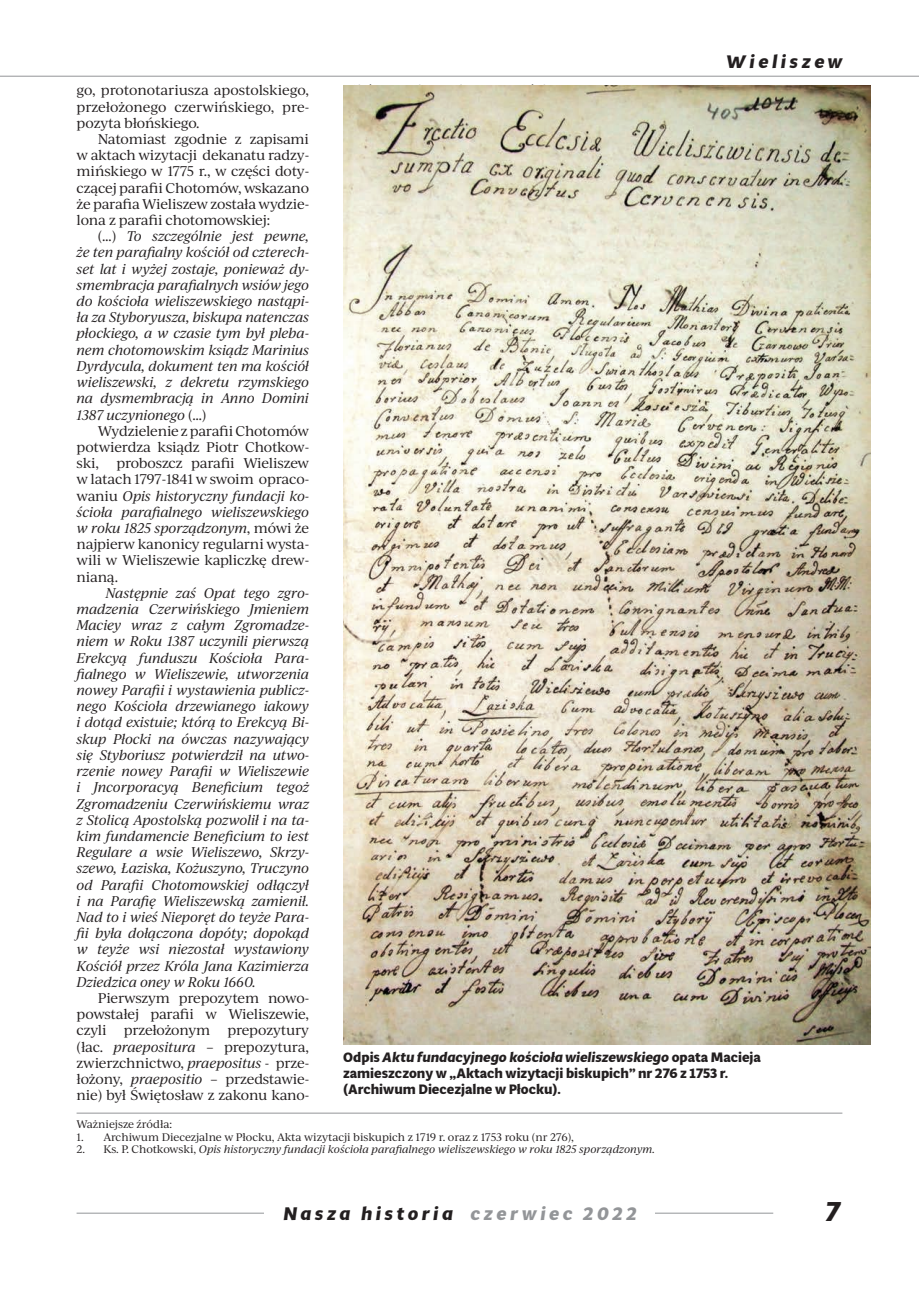
<style>
.page{position:relative;width:919px;height:1289px;background:#fff}
.page>*{position:absolute;margin:0;border:0;box-sizing:border-box;transform-origin:0 0}
.t1{font:italic 700 27px "Multi Display";color:#231f20}
.t2{font:italic 700 18px "Multi Display";letter-spacing:.2em;color:#231f20}
.t3{font:italic 13.5px/16.2px "Ivy Journal";letter-spacing:-.02em;color:#231f20;text-align:justify}
.t4{font:13.5px/16.2px "Ivy Journal";letter-spacing:-.02em;color:#231f20;text-align:justify}
.t5{font:700 13.5px/16.2px "Multi Display";color:#231f20}
.t6{font:italic 10.5px "Ivy Journal";letter-spacing:-.01em;color:#231f20}
.t7{font:10.5px "Ivy Journal";letter-spacing:-.01em;color:#231f20}
.s1{font-style:normal}
.s2{font-style:italic}
.s3{color:#939598}
</style>
<div class="page">
<hr style="left:77px;top:1212px;width:696px;height:1px;background:#939598">
<div style="left:264px;top:1198px;width:390px;height:30px;background:#fff"></div>
<hr style="left:77px;top:1112px;width:765px;height:1px;background:#939598">
<hr style="left:0;top:76px;width:918px;height:1px;background:#939598">
<img style="left:343px;top:85px;width:527px;height:959px">
<p class="t4" style="left:77px;top:82px;width:234px">go, protonotariusza apostolskiego, przełożonego czerwińskiego, pre&shy;pozyta błońskiego.</p>
<p class="t4" style="left:77px;top:130px;width:234px;text-indent:21px">Natomiast zgodnie z zapisami w aktach wizytacji dekanatu radzy&shy;mińskiego w 1775 r., w części doty&shy;czącej parafii Chotomów, wskazano że parafia Wieliszew została wydzie&shy;lona z parafii chotomowskiej:</p>
<p class="t3" style="left:77px;top:227px;width:234px;text-indent:21px"><span class="s1">(…)</span> To szczególnie jest pewne, że ten parafialny kościół od czterech&shy;set lat i wyżej zostaje, ponieważ dy&shy;smembracja parafialnych wsiów jego do kościoła wieliszewskiego nastąpi&shy;ła za Styboryusza, biskupa natenczas płockiego, a w czasie tym był pleba&shy;nem chotomowskim ksiądz Marinius Dyrdycula, dokument ten ma kościół wieliszewski, z dekretu rzymskiego na dysmembracją in Anno Domini 1387 uczynionego <span class="s1">(…)</span></p>
<p class="t4" style="left:77px;top:422px;width:234px;text-indent:21px">Wydzielenie z parafii Chotomów potwierdza ksiądz Piotr Chotkow&shy;ski,</p>
<p class="t4" style="left:77px;top:454px;width:234px;text-indent:40px">proboszcz parafii Wieliszew w latach 1797-1841 w swoim opraco&shy;waniu <span class="s2">Opis historyczny fundacji ko&shy;ścioła parafialnego wieliszewskiego w roku 1825 sporządzonym</span>, mówi że najpierw kanonicy regularni wysta&shy;wili w Wieliszewie kapliczkę drew&shy;nianą.</p>
<p class="t3" style="left:77px;top:584px;width:234px;text-indent:29px">Następnie zaś Opat tego zgro&shy;madzenia Czerwińskiego Jmieniem Maciey wraz z całym Zgromadze&shy;niem w Roku 1387 uczynili pierwszą Erekcyą funduszu Kościoła Para&shy;fialnego w Wieliszewie, utworzenia nowey Parafii i wystawienia publicz&shy;nego Kościoła drzewianego iakowy i dotąd existuie; którą to Erekcyą Bi&shy;skup Płocki na ówczas nazywający się Styboriusz potwierdził na utwo&shy;rzenie nowey Parafii w Wieliszewie i Jncorporacyą Beneficium tegoż Zgromadzeniu Czerwińskiemu wraz z Stolicą Apostolską pozwolił i na ta&shy;kim fundamencie Beneficium to iest Regulare a wsie Wieliszewo, Skrzy&shy;szewo, Łaziska, Kożuszyno, Truczyno od Parafii Chotomowskiej odłączył i na Parafię Wieliszewską zamienił.<br>Nad to i wieś Nieporęt do teyże Para&shy;fii była dołączona dopóty; dopokąd w teyże wsi niezostał wystawiony Kościół przez Króla Jana Kazimierza Dziedzica oney w Roku 1660.</p>
<p class="t4" style="left:77px;top:989px;width:234px;text-indent:21px">Pierwszym prepozytem nowo&shy;powstałej parafii w Wieliszewie, czyli</p>
<p class="t4" style="left:124px;top:1021px;width:88px">przełożonym</p>
<p class="t4" style="left:77px;top:1021px;width:234px;text-indent:151px">prepozytury (łac. <span class="s2">praepositura</span> – prepozytura, zwierzchnictwo, <span class="s2">praepositus</span> - prze&shy;łożony, <span class="s2">praepositio</span> – przedstawie&shy;nie) był Świętosław z zakonu kano-</p>
<h2 class="t2" style="left:726px;top:49px;width:118px">Wieliszew</h2>
<p class="t5" style="left:343px;top:1048px;width:419px">Odpis <span class="s2">Aktu fundacyjnego kościoła wieliszewskiego</span> opata Macieja zamieszczony w „Aktach wizytacji biskupich” nr 276 z 1753 r. (Archiwum Diecezjalne w Płocku).</p>
<p class="t7" style="left:77px;top:1116px;width:97px">Ważniejsze źródła:</p>
<p class="t7" style="left:77px;top:1129px;width:499px">1. Archiwum Diecezjalne w Płocku, Akta wizytacji biskupich z 1719 r. oraz z 1753 roku (nr 276),</p>
<p class="t6" style="left:77px;top:1141px;width:580px"><span class="s1">2. Ks. P. Chotkowski,</span> Opis historyczny fundacji kościoła parafialnego wieliszewskiego w roku 1825 sporządzonym.</p>
<h2 class="t2" style="left:283px;top:1201px;width:355px">Nasza historia <span class="s3">czerwiec 2022</span></h2>
<h1 class="t1" style="left:825px;top:1192px;width:17px">7</h1>
</div>
